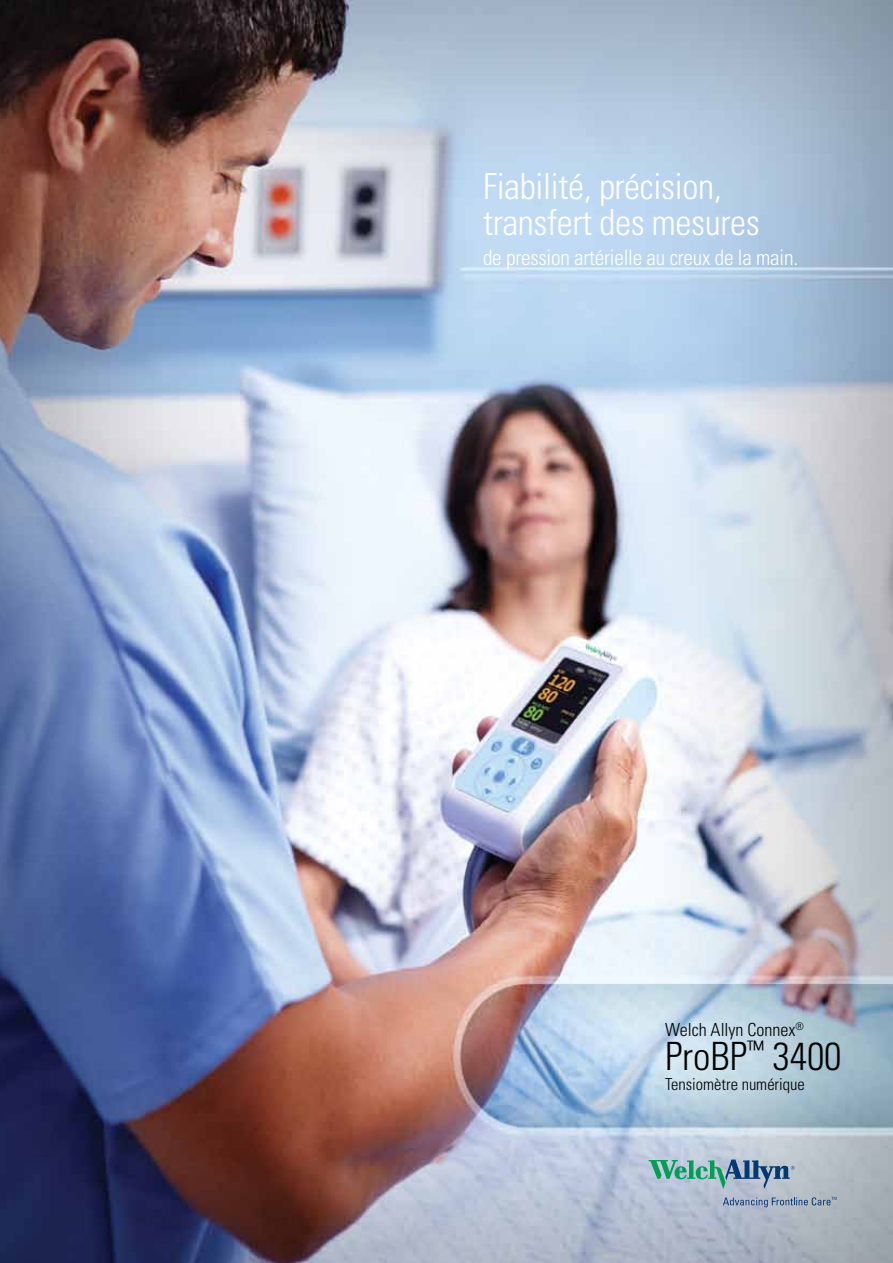
<style>
.page{position:relative;width:893px;height:1263px;background:#fff}
.page>*{position:absolute;margin:0;border:0;box-sizing:border-box;transform-origin:0 0}
.t1{font:300 condensed 39px "Univers";color:#000}
.t2{font:300 condensed 36px/36px "Univers";letter-spacing:-.01em;color:#fff}
.t3{font:300 condensed 21.3px "Univers";letter-spacing:-.01em;color:#fff}
.t4{font:300 condensed 18px "Univers";color:#000}
.t5{font:300 condensed 16.5px "Univers";color:#000}
</style>
<div class="page">
<img style="left:0;top:0;width:893px;height:1263px">
<svg style="left:649px;top:1159px;width:146px;height:30px;background:#84acb4"></svg>
<svg style="left:723px;top:1197px;width:114px;height:10px"></svg>
<p class="t2" style="left:483px;top:169px;width:278px">Fiabilité, précision, transfert des mesures</p>
<p class="t3" style="left:483px;top:245px;width:317px">de pression artérielle au creux de la main.</p>
<p class="t4" style="left:665px;top:1019px;width:140px">Welch Allyn Connex<sup>®</sup></p>
<p class="t1" style="left:665px;top:1033px;width:178px">ProBP<sup>™</sup> 3400</p>
<p class="t5" style="left:665px;top:1074px;width:141px">Tensiomètre numérique</p>
</div>
